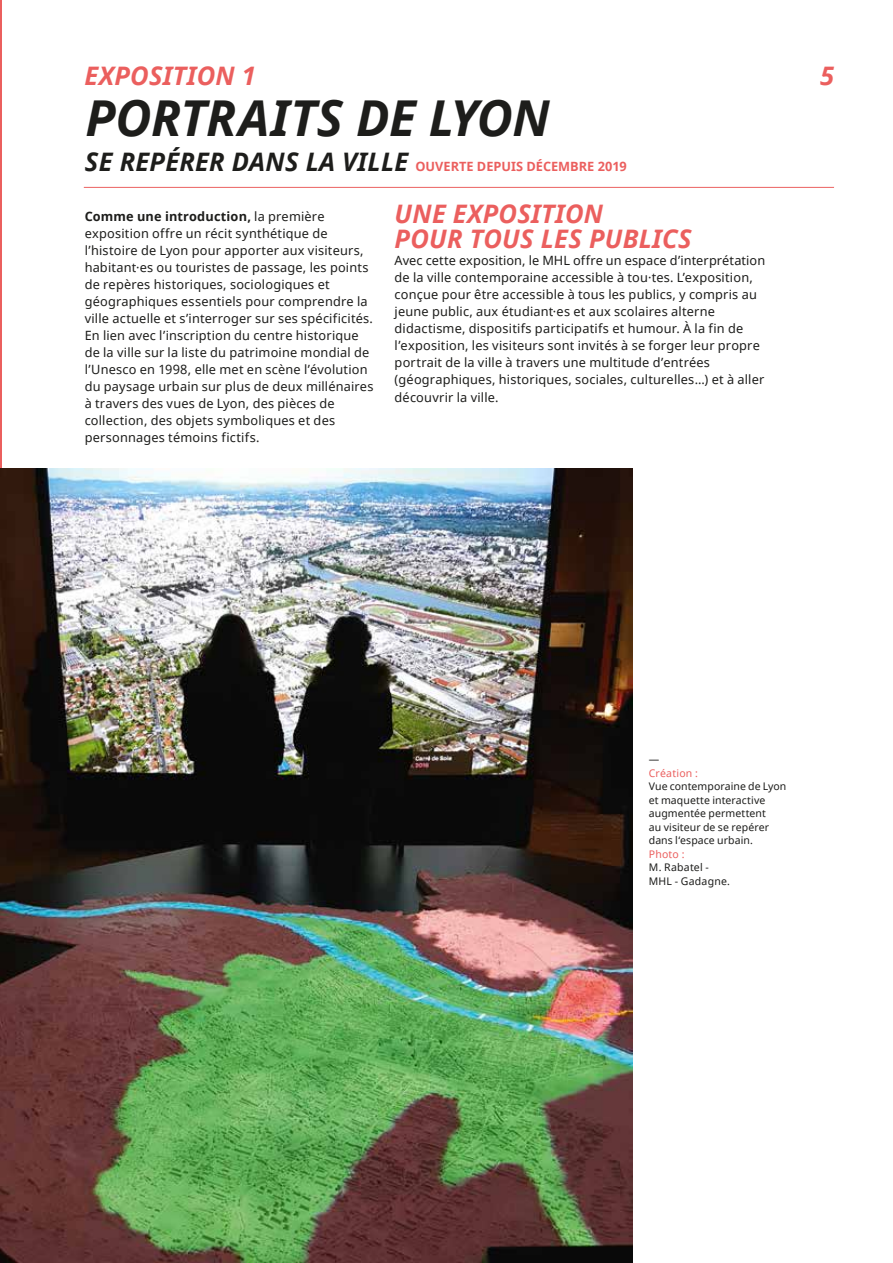
<style>
.page{position:relative;width:893px;height:1263px;background:#fff}
.page>*{position:absolute;margin:0;border:0;box-sizing:border-box;transform-origin:0 0}
.t1{font:italic 700 49.5px "Noto Sans";letter-spacing:-.01em;color:#1d1d1b}
.t2{font:italic 700 25.5px/25.5px "Noto Sans";letter-spacing:.01em;color:#eb5f5e}
.t3{font:12.75px/17px "Noto Sans";letter-spacing:.015em;color:#1d1d1b}
.t4{font:700 12.75px "Noto Sans";color:#eb5f5e}
.t5{font:10.5px/13.5px "Noto Sans";letter-spacing:.01em;color:#1d1d1b}
.t6{font:10.5px "Noto Sans";letter-spacing:.02em;color:#eb5f5e}
.s1{font-style:italic;font-size:25.5px;color:#1d1d1b}
.s2{font-weight:700}
</style>
<div class="page">
<hr style="left:0;top:0;width:1px;height:1263px;background:#eb5f5e">
<img style="left:0;top:469px;width:632px;height:794px">
<hr style="left:84px;top:187px;width:750px;height:1px;background:#eb5f5e">
<h2 class="t2" style="left:85px;top:62px;width:173px">EXPOSITION 1</h2>
<h1 class="t1" style="left:85px;top:83px;width:466px">PORTRAITS DE LYON</h1>
<p class="t4" style="left:85px;top:157px;width:543px"><span class="s1">SE REPÉRER DANS LA VILLE</span> OUVERTE DEPUIS DÉCEMBRE 2019</p>
<p class="t3" style="left:85px;top:208px;width:290px"><span class="s2">Comme une introduction,</span> la première exposition offre un récit synthétique de l’histoire de Lyon pour apporter aux visiteurs, habitant·es ou touristes de passage, les points de repères historiques, sociologiques et géographiques essentiels pour comprendre la ville actuelle et s’interroger sur ses spécificités.<br>En lien avec l’inscription du centre historique de la ville sur la liste du patrimoine mondial de l’Unesco en 1998, elle met en scène l’évolution du paysage urbain sur plus de deux millénaires à travers des vues de Lyon, des pièces de collection, des objets symboliques et des personnages témoins fictifs.</p>
<h2 class="t2" style="left:395px;top:200px;width:298px">UNE EXPOSITION<br>POUR TOUS LES PUBLICS</h2>
<p class="t3" style="left:395px;top:252px;width:372px">Avec cette exposition, le MHL offre un espace d’interprétation de la ville contemporaine accessible à tou·tes. L’exposition, conçue pour être accessible à tous les publics, y compris au jeune public, aux étudiant·es et aux scolaires alterne didactisme, dispositifs participatifs et humour. À la fin de l’exposition, les visiteurs sont invités à se forger leur propre portrait de la ville à travers une multitude d’entrées (géographiques, historiques, sociales, culturelles…) et à aller découvrir la ville.</p>
<h2 class="t2" style="left:820px;top:62px;width:16px">5</h2>
<p class="t5" style="left:649px;top:752px;width:12px">—</p>
<p class="t6" style="left:649px;top:766px;width:51px">Création :</p>
<p class="t5" style="left:649px;top:779px;width:139px">Vue contemporaine de Lyon et maquette interactive augmentée permettent<br>au visiteur de se repérer dans l‘espace urbain.</p>
<p class="t6" style="left:649px;top:847px;width:37px">Photo :</p>
<p class="t5" style="left:649px;top:860px;width:83px">M. Rabatel -<br>MHL - Gadagne.</p>
</div>
